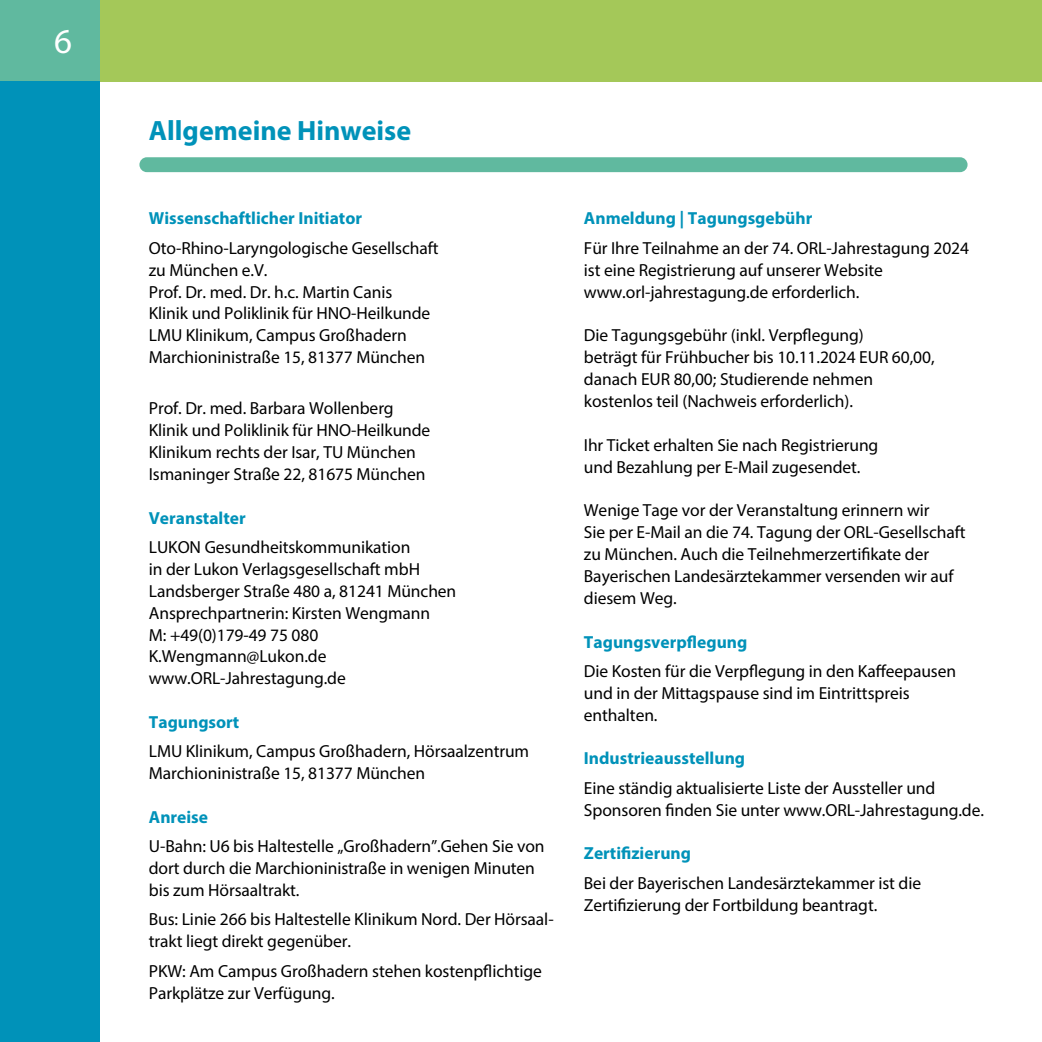
<style>
.page{position:relative;width:1042px;height:1042px;background:#fff}
.page>*{position:absolute;margin:0;border:0;box-sizing:border-box;transform-origin:0 0}
.t1{font:35px "Myriad Pro";color:#fff}
.t2{font:700 28px "Myriad Pro";color:#0092b9}
.t3{font:17.5px/21.9px "Myriad Pro";letter-spacing:-.005em;color:#000}
.t4{font:700 17.5px "Myriad Pro";color:#0092b9}
</style>
<div class="page">
<div style="left:99px;top:0;width:943px;height:81px;background:#a4c859"></div>
<div style="left:0;top:0;width:99px;height:81px;background:#60b99f"></div>
<div style="left:0;top:81px;width:99px;height:961px;background:#0092b9"></div>
<div style="left:139px;top:157px;width:828px;height:15px;background:#60b99f;border-radius:7px"></div>
<h1 class="t1" style="left:54px;top:20px;width:19px">6</h1>
<h2 class="t2" style="left:149px;top:112px;width:264px">Allgemeine Hinweise</h2>
<p class="t4" style="left:149px;top:207px;width:215px">Wissenschaftlicher Initiator</p>
<p class="t3" style="left:149px;top:237px;width:291px">Oto-Rhino-Laryngologische Gesellschaft zu München e.V.<br>Prof. Dr. med. Dr. h.c. Martin Canis<br>Klinik und Poliklinik für HNO-Heilkunde LMU Klinikum, Campus Großhadern Marchioninistraße 15, 81377 München</p>
<p class="t3" style="left:149px;top:397px;width:283px">Prof. Dr. med. Barbara Wollenberg Klinik und Poliklinik für HNO-Heilkunde Klinikum rechts der Isar, TU München Ismaninger Straße 22, 81675 München</p>
<p class="t4" style="left:149px;top:506px;width:98px">Veranstalter</p>
<p class="t3" style="left:149px;top:536px;width:309px">LUKON Gesundheitskommunikation<br>in der Lukon Verlagsgesellschaft mbH<br>Landsberger Straße 480 a, 81241 München<br>Ansprechpartnerin: Kirsten Wengmann<br>M: +49(0)179-49 75 080<br>K.Wengmann@Lukon.de www.ORL-Jahrestagung.de</p>
<p class="t4" style="left:149px;top:711px;width:92px">Tagungsort</p>
<p class="t3" style="left:149px;top:740px;width:382px">LMU Klinikum, Campus Großhadern, Hörsaalzentrum<br>Marchioninistraße 15, 81377 München</p>
<p class="t4" style="left:149px;top:806px;width:61px">Anreise</p>
<p class="t3" style="left:149px;top:835px;width:397px">U-Bahn: U6 bis Haltestelle „Großhadern”.Gehen Sie von dort durch die Marchioninistraße in wenigen Minuten bis zum Hörsaaltrakt.</p>
<p class="t3" style="left:149px;top:908px;width:406px">Bus: Linie 266 bis Haltestelle Klinikum Nord. Der Hörsaal&shy;trakt liegt direkt gegenüber.</p>
<p class="t3" style="left:149px;top:959px;width:395px">PKW: Am Campus Großhadern stehen kostenpflichtige<br>Parkplätze zur Verfügung.</p>
<p class="t4" style="left:584px;top:207px;width:230px">Anmeldung | Tagungsgebühr</p>
<p class="t3" style="left:584px;top:237px;width:387px">Für Ihre Teilnahme an der 74. ORL-Jahrestagung 2024 ist eine Registrierung auf unserer Website www.orl-jahrestagung.de erforderlich.</p>
<p class="t3" style="left:584px;top:324px;width:352px">Die Tagungsgebühr (inkl. Verpflegung)<br>beträgt für Frühbucher bis 10.11.2024 EUR 60,00, danach EUR 80,00; Studierende nehmen kostenlos teil (Nachweis erforderlich).</p>
<p class="t3" style="left:584px;top:433px;width:296px">Ihr Ticket erhalten Sie nach Registrierung und Bezahlung per E-Mail zugesendet.</p>
<p class="t3" style="left:584px;top:499px;width:383px">Wenige Tage vor der Veranstaltung erinnern wir<br>Sie per E-Mail an die 74. Tagung der ORL-Gesellschaft zu München. Auch die Teilnehmerzertifikate der Bayerischen Landesärztekammer versenden wir auf diesem Weg.</p>
<p class="t4" style="left:584px;top:630px;width:165px">Tagungsverpflegung</p>
<p class="t3" style="left:584px;top:660px;width:374px">Die Kosten für die Verpflegung in den Kaffeepausen und in der Mittagspause sind im Eintrittspreis enthalten.</p>
<p class="t4" style="left:584px;top:747px;width:163px">Industrieausstellung</p>
<p class="t3" style="left:584px;top:776px;width:401px">Eine ständig aktualisierte Liste der Aussteller und<br>Sponsoren finden Sie unter www.ORL-Jahrestagung.de.</p>
<p class="t4" style="left:584px;top:842px;width:109px">Zertifizierung</p>
<p class="t3" style="left:584px;top:871px;width:339px">Bei der Bayerischen Landesärztekammer ist die<br>Zertifizierung der Fortbildung beantragt.</p>
</div>
